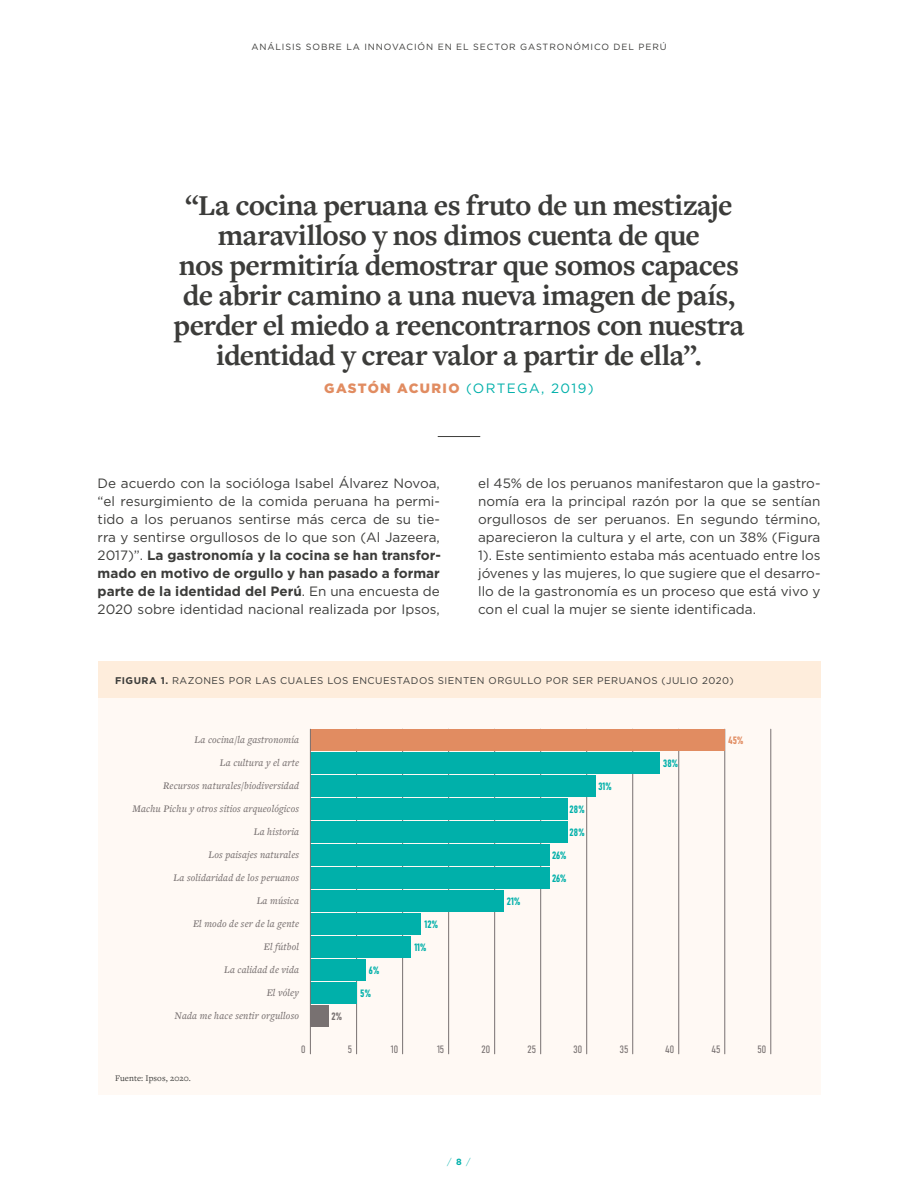
<style>
.page{position:relative;width:918px;height:1188px;background:#fff}
.page>*{position:absolute;margin:0;border:0;box-sizing:border-box;transform-origin:0 0}
.Título_portada{font:700 30px/30px "Freight Text Pro";letter-spacing:-.02em;color:#3c3c3a;text-align:center}
.Notas_al_Pie{font:13.5px/18px "Gotham";color:#3c3c3a;text-align:justify}
.t1{font:13.5px "Gotham";letter-spacing:.1em;color:#00b0aa}
.Notas_al_Pie-2{font:italic 500 10.5px "Freight Text Pro";letter-spacing:.01em;color:#787171}
.Notas_al_Pie-3{font:10.5px "Bahnschrift";letter-spacing:.01em;color:#00b0aa}
.Notas_al_Pie-4{font:10.5px "Bahnschrift";letter-spacing:.01em;color:#787171}
.Notas_al_Pie-5{font:10.5px "Bahnschrift";color:#e18c61}
.t2{font:9.75px "Gotham";letter-spacing:.05em;color:#3c3c3a}
.t3{font:9px "Gotham";letter-spacing:.1em;color:#3c3c3a}
.Notas_al_Pie-6{font:9px "Freight Text Pro";letter-spacing:.01em;color:#3c3c3a}
.t4{font:300 9px "Gotham";color:#00b0aa}
.s1{font-weight:900;color:#e18c61}
.s2{font-weight:700}
</style>
<div class="page">
<div style="left:98px;top:662px;width:722px;height:36px;background:#feeddc"></div>
<div style="left:98px;top:698px;width:722px;height:396px;background:#fff9f4"></div>
<hr style="left:356px;top:729px;width:1px;height:325px;background:#787171">
<hr style="left:448px;top:729px;width:1px;height:325px;background:#787171">
<hr style="left:540px;top:729px;width:1px;height:325px;background:#787171">
<hr style="left:632px;top:729px;width:1px;height:325px;background:#787171">
<hr style="left:725px;top:729px;width:1px;height:325px;background:#787171">
<hr style="left:402px;top:729px;width:1px;height:325px;background:#787171">
<hr style="left:494px;top:729px;width:1px;height:325px;background:#787171">
<hr style="left:586px;top:729px;width:1px;height:325px;background:#787171">
<hr style="left:678px;top:729px;width:1px;height:325px;background:#787171">
<hr style="left:771px;top:729px;width:1px;height:325px;background:#787171">
<div style="left:310px;top:729px;width:415px;height:21px;background:#e18c61"></div>
<div style="left:310px;top:752px;width:350px;height:22px;background:#00b0aa"></div>
<div style="left:310px;top:775px;width:285px;height:22px;background:#00b0aa"></div>
<div style="left:310px;top:798px;width:257px;height:22px;background:#00b0aa"></div>
<div style="left:310px;top:821px;width:257px;height:22px;background:#00b0aa"></div>
<div style="left:310px;top:844px;width:239px;height:22px;background:#00b0aa"></div>
<div style="left:310px;top:867px;width:239px;height:22px;background:#00b0aa"></div>
<div style="left:310px;top:891px;width:193px;height:21px;background:#00b0aa"></div>
<div style="left:310px;top:914px;width:111px;height:21px;background:#00b0aa"></div>
<div style="left:310px;top:937px;width:101px;height:21px;background:#00b0aa"></div>
<div style="left:310px;top:960px;width:55px;height:21px;background:#00b0aa"></div>
<div style="left:310px;top:983px;width:46px;height:21px;background:#00b0aa"></div>
<div style="left:310px;top:1006px;width:18px;height:21px;background:#787171"></div>
<hr style="left:310px;top:729px;width:1px;height:325px;background:#787171">
<hr style="left:438px;top:436px;width:42px;height:1px;background:#3c3c3a">
<p class="t3" style="left:251px;top:41px;width:417px">ANÁLISIS SOBRE LA INNOVACIÓN EN EL SECTOR GASTRONÓMICO DEL PERÚ</p>
<p class="Título_portada" style="left:174px;top:190px;width:572px">“La cocina peruana es fruto de un mestizaje maravilloso y nos dimos cuenta de que<br>nos permitiría demostrar que somos capaces de abrir camino a una nueva imagen de país, perder el miedo a reencontrarnos con nuestra identidad y crear valor a partir de ella”.</p>
<p class="t1" style="left:324px;top:380px;width:271px"><span class="s1">GASTÓN ACURIO</span> (ORTEGA, 2019)</p>
<p class="Notas_al_Pie" style="left:98px;top:474px;width:345px">De acuerdo con la socióloga Isabel Álvarez Novoa, “el resurgimiento de la comida peruana ha permi&shy;tido a los peruanos sentirse más cerca de su tie&shy;rra y sentirse orgullosos de lo que son (Al Jazeera, 2017)”. <span class="s2">La gastronomía y la cocina se han transfor&shy;mado en motivo de orgullo y han pasado a formar parte de la identidad del Perú</span>. En una encuesta de 2020 sobre identidad nacional realizada por Ipsos,</p>
<p class="Notas_al_Pie" style="left:478px;top:474px;width:344px">el 45% de los peruanos manifestaron que la gastro&shy;nomía era la principal razón por la que se sentían orgullosos de ser peruanos. En segundo término, aparecieron la cultura y el arte, con un 38% (Figura 1). Este sentimiento estaba más acentuado entre los jóvenes y las mujeres, lo que sugiere que el desarro&shy;llo de la gastronomía es un proceso que está vivo y con el cual la mujer se siente identificada.</p>
<p class="t2" style="left:115px;top:674px;width:620px"><span class="s2">FIGURA 1.</span> RAZONES POR LAS CUALES LOS ENCUESTADOS SIENTEN ORGULLO POR SER PERUANOS (JULIO 2020)</p>
<p class="Notas_al_Pie-2" style="left:195px;top:733px;width:106px">La cocina/la gastronomía</p>
<p class="Notas_al_Pie-2" style="left:220px;top:756px;width:81px">La cultura y el arte</p>
<p class="Notas_al_Pie-2" style="left:163px;top:779px;width:137px">Recursos naturales/biodiversidad</p>
<p class="Notas_al_Pie-2" style="left:133px;top:802px;width:168px">Machu Pichu y otros sitios arqueológicos</p>
<p class="Notas_al_Pie-2" style="left:254px;top:825px;width:47px">La historia</p>
<p class="Notas_al_Pie-2" style="left:208px;top:848px;width:92px">Los paisajes naturales</p>
<p class="Notas_al_Pie-2" style="left:174px;top:871px;width:127px">La solidaridad de los peruanos</p>
<p class="Notas_al_Pie-2" style="left:257px;top:894px;width:44px">La música</p>
<p class="Notas_al_Pie-2" style="left:193px;top:917px;width:108px">El modo de ser de la gente</p>
<p class="Notas_al_Pie-2" style="left:264px;top:940px;width:37px">El fútbol</p>
<p class="Notas_al_Pie-2" style="left:224px;top:963px;width:77px">La calidad de vida</p>
<p class="Notas_al_Pie-2" style="left:267px;top:986px;width:34px">El vóley</p>
<p class="Notas_al_Pie-2" style="left:175px;top:1009px;width:126px">Nada me hace sentir orgulloso</p>
<p class="Notas_al_Pie-4" style="left:331px;top:1010px;width:12px">2%</p>
<p class="Notas_al_Pie-3" style="left:369px;top:964px;width:12px">6%</p>
<p class="Notas_al_Pie-3" style="left:360px;top:987px;width:12px">5%</p>
<p class="Notas_al_Pie-6" style="left:115px;top:1072px;width:77px">Fuente: Ipsos, 2020.</p>
<p class="Notas_al_Pie-4" style="left:301px;top:1043px;width:6px">0</p>
<p class="Notas_al_Pie-4" style="left:348px;top:1043px;width:6px">5</p>
<p class="Notas_al_Pie-3" style="left:424px;top:918px;width:15px">12%</p>
<p class="Notas_al_Pie-3" style="left:414px;top:941px;width:14px">11%</p>
<p class="Notas_al_Pie-3" style="left:507px;top:895px;width:15px">21%</p>
<p class="Notas_al_Pie-3" style="left:570px;top:803px;width:16px">28%</p>
<p class="Notas_al_Pie-3" style="left:570px;top:826px;width:16px">28%</p>
<p class="Notas_al_Pie-3" style="left:552px;top:849px;width:16px">26%</p>
<p class="Notas_al_Pie-3" style="left:552px;top:872px;width:16px">26%</p>
<p class="Notas_al_Pie-3" style="left:598px;top:780px;width:15px">31%</p>
<p class="Notas_al_Pie-3" style="left:663px;top:757px;width:16px">38%</p>
<p class="Notas_al_Pie-5" style="left:728px;top:734px;width:17px">45%</p>
<p class="Notas_al_Pie-4" style="left:391px;top:1043px;width:9px">10</p>
<p class="Notas_al_Pie-4" style="left:437px;top:1043px;width:9px">15</p>
<p class="Notas_al_Pie-4" style="left:482px;top:1043px;width:10px">20</p>
<p class="Notas_al_Pie-4" style="left:528px;top:1043px;width:10px">25</p>
<p class="Notas_al_Pie-4" style="left:574px;top:1043px;width:10px">30</p>
<p class="Notas_al_Pie-4" style="left:620px;top:1043px;width:10px">35</p>
<p class="Notas_al_Pie-4" style="left:665px;top:1043px;width:10px">40</p>
<p class="Notas_al_Pie-4" style="left:711px;top:1043px;width:10px">45</p>
<p class="Notas_al_Pie-4" style="left:758px;top:1043px;width:10px">50</p>
<p class="t4" style="left:447px;top:1157px;width:25px">/ <span class="s2">8</span> /</p>
</div>
